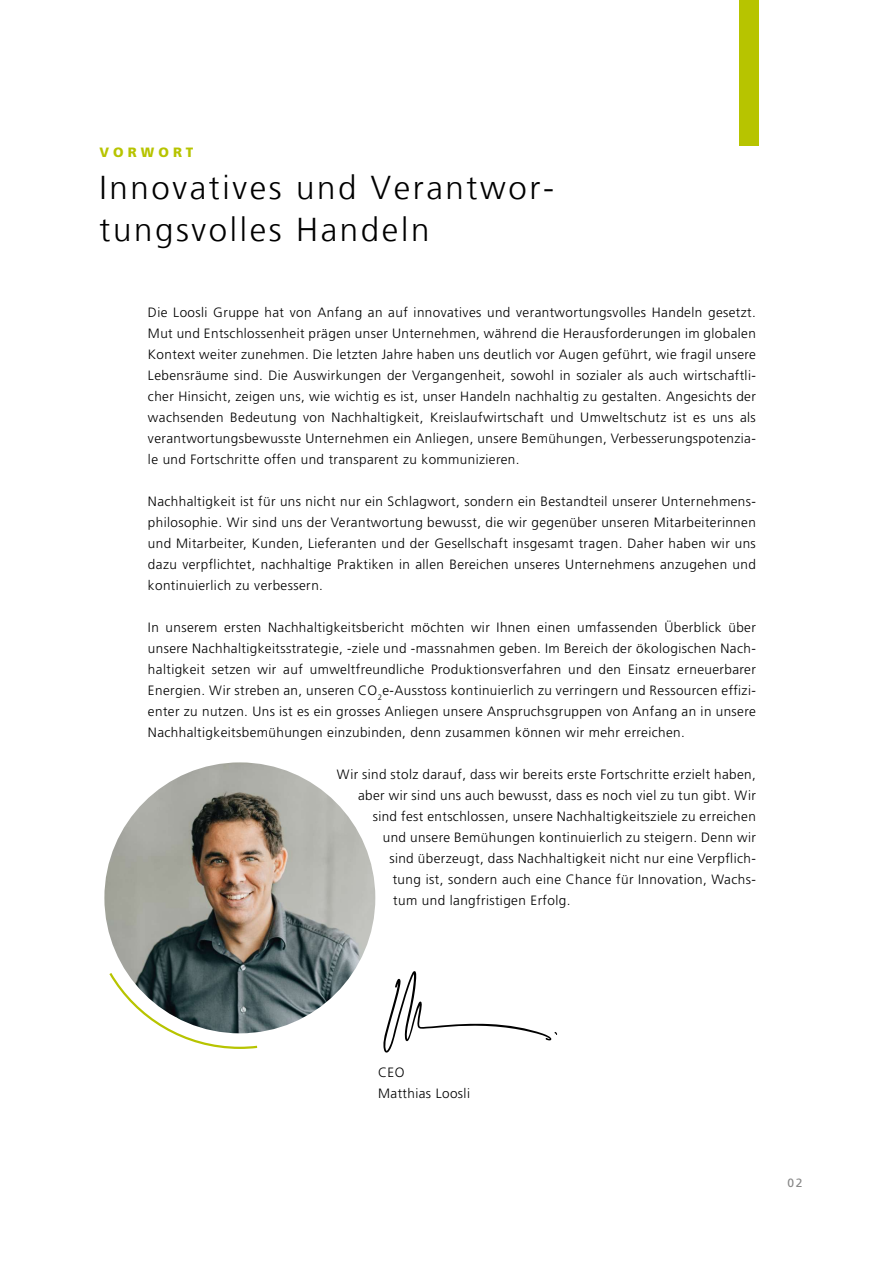
<style>
.page{position:relative;width:893px;height:1263px;background:#fff}
.page>*{position:absolute;margin:0;border:0;box-sizing:border-box;transform-origin:0 0}
.t1{font:300 33px/42px "Frutiger LT";letter-spacing:.08em;color:#000}
.t2{font:300 13.5px/21px "Frutiger LT Pro";letter-spacing:.03em;color:#000;text-align:justify}
.t3{font:900 13.5px "Frutiger LT";letter-spacing:.3em;color:#b7c400}
.t4{font:12px "Frutiger LT Com";color:#868686}
</style>
<div class="page">
<svg style="left:109px;top:972px;width:149px;height:77px"></svg>
<svg style="left:383px;top:971px;width:174px;height:81px"></svg>
<div style="left:739px;top:0;width:20px;height:146px;background:#b7c400"></div>
<img style="left:104px;top:762px;width:271px;height:271px;border-radius:135px">
<p class="t3" style="left:99px;top:145px;width:95px">VORWORT</p>
<h1 class="t1" style="left:99px;top:169px;width:456px">Innovatives und Verantwor&shy;tungsvolles Handeln</h1>
<p class="t2" style="left:148px;top:302px;width:609px">Die Loosli Gruppe hat von Anfang an auf innovatives und verantwortungsvolles Handeln gesetzt.<br>Mut und Entschlossenheit prägen unser Unternehmen, während die Herausforderungen im globalen Kontext weiter zunehmen. Die letzten Jahre haben uns deutlich vor Augen geführt, wie fragil unsere Lebensräume sind. Die Auswirkungen der Vergangenheit, sowohl in sozialer als auch wirtschaftli&shy;cher Hinsicht, zeigen uns, wie wichtig es ist, unser Handeln nachhaltig zu gestalten. Angesichts der wachsenden Bedeutung von Nachhaltigkeit, Kreislaufwirtschaft und Umweltschutz ist es uns als verantwortungsbewusste Unternehmen ein Anliegen, unsere Bemühungen, Verbesserungspotenzia&shy;le und Fortschritte offen und transparent zu kommunizieren.</p>
<p class="t2" style="left:148px;top:491px;width:609px">Nachhaltigkeit ist für uns nicht nur ein Schlagwort, sondern ein Bestandteil unserer Unternehmens&shy;philosophie. Wir sind uns der Verantwortung bewusst, die wir gegenüber unseren Mitarbeiterinnen und Mitarbeiter, Kunden, Lieferanten und der Gesellschaft insgesamt tragen. Daher haben wir uns dazu verpflichtet, nachhaltige Praktiken in allen Bereichen unseres Unternehmens anzugehen und kontinuierlich zu verbessern.</p>
<p class="t2" style="left:148px;top:617px;width:609px">In unserem ersten Nachhaltigkeitsbericht möchten wir Ihnen einen umfassenden Überblick über unsere Nachhaltigkeitsstrategie, -ziele und -massnahmen geben. Im Bereich der ökologischen Nach&shy;haltigkeit setzen wir auf umweltfreundliche Produktionsverfahren und den Einsatz erneuerbarer Energien. Wir streben an, unseren CO<sub>2</sub>e-Ausstoss kontinuierlich zu verringern und Ressourcen effizi&shy;enter zu nutzen. Uns ist es ein grosses Anliegen unsere Anspruchsgruppen von Anfang an in unsere Nachhaltigkeitsbemühungen einzubinden, denn zusammen können wir mehr erreichen.</p>
<p class="t2" style="left:337px;top:764px;width:421px">Wir sind stolz darauf, dass wir bereits erste Fortschritte erzielt haben,</p>
<p class="t2" style="left:358px;top:785px;width:399px">aber wir sind uns auch bewusst, dass es noch viel zu tun gibt. Wir</p>
<p class="t2" style="left:373px;top:806px;width:385px">sind fest entschlossen, unsere Nachhaltigkeitsziele zu erreichen</p>
<p class="t2" style="left:383px;top:827px;width:375px">und unsere Bemühungen kontinuierlich zu steigern. Denn wir</p>
<p class="t2" style="left:389px;top:848px;width:368px">sind überzeugt, dass Nachhaltigkeit nicht nur eine Verpflich-</p>
<p class="t2" style="left:393px;top:869px;width:365px">tung ist, sondern auch eine Chance für Innovation, Wachs-</p>
<p class="t2" style="left:393px;top:890px;width:179px">tum und langfristigen Erfolg.</p>
<p class="t2" style="left:378px;top:1062px;width:93px">CEO<br>Matthias Loosli</p>
<p class="t4" style="left:787px;top:1175px;width:17px">02</p>
</div>
